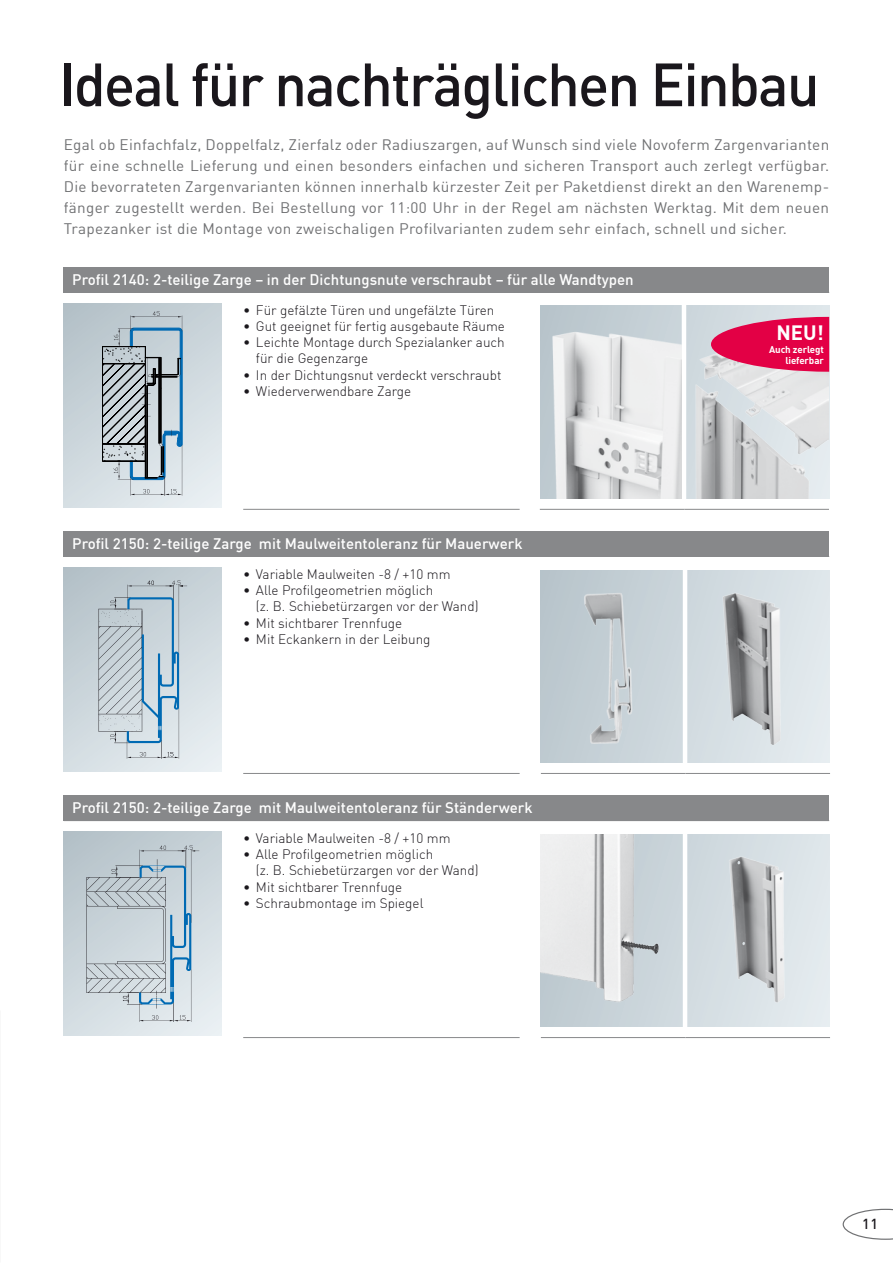
<style>
.page{position:relative;width:893px;height:1263px;background:#fff}
.page>*{position:absolute;margin:0;border:0;box-sizing:border-box;transform-origin:0 0}
.t1{font:500 60px "DIN";letter-spacing:-.03em;color:#1a171c;scale:.96 1}
.t2{font:700 20.4px "DIN";color:#fff}
.t3{font:15px/21px "DIN";letter-spacing:.02em;color:#707173;text-align:justify}
.t4{font:500 15px "DIN";color:#fff}
.t5{font:500 14.25px "DIN";color:#1a171c}
.t6{font:300 13.5px/16.2px "DIN";color:#1a171c}
.t7{font:700 9.75px/11.7px "DIN";letter-spacing:-.01em;color:#fff;text-align:right}
</style>
<div class="page">
<svg style="left:843px;top:1209px;width:50px;height:31px"></svg>
<hr style="left:540px;top:509px;width:144px;height:1px;background:#87888a">
<hr style="left:684px;top:509px;width:145px;height:1px;background:#87888a">
<hr style="left:243px;top:509px;width:277px;height:1px;background:#87888a">
<hr style="left:243px;top:773px;width:277px;height:1px;background:#87888a">
<hr style="left:243px;top:1037px;width:277px;height:1px;background:#87888a">
<div style="left:64px;top:303px;width:158px;height:205px;background:linear-gradient(to bottom,#b9c7ce,#e0e7ec)"></div>
<div style="left:64px;top:568px;width:158px;height:204px;background:linear-gradient(to bottom,#bbc7ce,#e0e7eb)"></div>
<div style="left:64px;top:832px;width:158px;height:204px;background:linear-gradient(to bottom,#bdc9cf,#e1e9ed)"></div>
<div style="left:64px;top:267px;width:765px;height:25px;background:#87888a"></div>
<hr style="left:64px;top:292px;width:765px;height:1px;background:#87888a">
<div style="left:64px;top:531px;width:765px;height:25px;background:#87888a"></div>
<hr style="left:64px;top:556px;width:765px;height:1px;background:#87888a">
<div style="left:64px;top:795px;width:765px;height:25px;background:#87888a"></div>
<hr style="left:64px;top:820px;width:765px;height:1px;background:#87888a">
<svg style="left:541px;top:306px;width:288px;height:192px;background:#d0d9de"></svg>
<hr style="left:682px;top:303px;width:4px;height:196px;background:#fff">
<hr style="left:541px;top:773px;width:144px;height:1px;background:#87888a">
<hr style="left:685px;top:773px;width:145px;height:1px;background:#87888a">
<div style="left:541px;top:570px;width:288px;height:192px;background:linear-gradient(to right,#bac7cd,#e2e9ed)"></div>
<hr style="left:683px;top:567px;width:4px;height:196px;background:#fff">
<hr style="left:541px;top:1037px;width:144px;height:1px;background:#87888a">
<hr style="left:685px;top:1037px;width:145px;height:1px;background:#87888a">
<div style="left:541px;top:834px;width:288px;height:192px;background:linear-gradient(to right,#bfcbd1,#e2e9ed)"></div>
<hr style="left:683px;top:831px;width:4px;height:196px;background:#fff">
<svg style="left:99px;top:580px;width:88px;height:179px;background:#bacad4"></svg>
<svg style="left:86px;top:845px;width:113px;height:177px;background:#bdcbd3"></svg>
<img style="left:540px;top:581px;width:163px;height:170px">
<img style="left:668px;top:584px;width:162px;height:171px">
<img style="left:541px;top:834px;width:142px;height:188px">
<img style="left:676px;top:849px;width:154px;height:163px">
<img style="left:542px;top:307px;width:140px;height:191px">
<img style="left:661px;top:347px;width:168px;height:151px">
<svg style="left:711px;top:317px;width:118px;height:55px;background:#e03066"></svg>
<svg style="left:102px;top:311px;width:80px;height:185px;background:#a4b2ba"></svg>
<h1 class="t1" style="left:59px;top:46px;width:794px">Ideal für nachträglichen Einbau</h1>
<p class="t3" style="left:64px;top:133px;width:767px">Egal ob Einfachfalz, Doppelfalz, Zierfalz oder Radiuszargen, auf Wunsch sind viele Novoferm Zargenvarianten für eine schnelle Lieferung und einen besonders einfachen und sicheren Transport auch zerlegt verfügbar.<br>Die bevorrateten Zargenvarianten können innerhalb kürzester Zeit per Paketdienst direkt an den Warenemp&shy;fänger zugestellt werden. Bei Bestellung vor 11:00 Uhr in der Regel am nächsten Werktag. Mit dem neuen Trapezanker ist die Montage von zweischaligen Profilvarianten zudem sehr einfach, schnell und sicher.</p>
<p class="t4" style="left:72px;top:270px;width:563px">Profil 2140: 2-teilige Zarge – in der Dichtungsnute verschraubt – für alle Wandtypen</p>
<p class="t6" style="left:243px;top:302px;width:253px">• Für gefälzte Türen und ungefälzte Türen</p>
<p class="t6" style="left:243px;top:318px;width:263px">• Gut geeignet für fertig ausgebaute Räume</p>
<p class="t6" style="left:256px;top:334px;width:250px;text-indent:-13px">• Leichte Montage durch Spezialanker auch für die Gegenzarge</p>
<p class="t6" style="left:243px;top:366px;width:260px">• In der Dichtungsnut verdeckt verschraubt</p>
<p class="t6" style="left:243px;top:383px;width:170px">• Wiederverwendbare Zarge</p>
<p class="t4" style="left:72px;top:534px;width:452px">Profil 2150: 2-teilige Zarge mit Maulweitentoleranz für Mauerwerk</p>
<p class="t6" style="left:243px;top:566px;width:209px">• Variable Maulweiten -8 / +10 mm</p>
<p class="t6" style="left:256px;top:582px;width:224px;text-indent:-13px">• Alle Profilgeometrien möglich<br>(z. B. Schiebetürzargen vor der Wand)</p>
<p class="t6" style="left:243px;top:614px;width:161px">• Mit sichtbarer Trennfuge</p>
<p class="t6" style="left:243px;top:631px;width:189px">• Mit Eckankern in der Leibung</p>
<p class="t4" style="left:72px;top:798px;width:462px">Profil 2150: 2-teilige Zarge mit Maulweitentoleranz für Ständerwerk</p>
<p class="t6" style="left:243px;top:830px;width:209px">• Variable Maulweiten -8 / +10 mm</p>
<p class="t6" style="left:256px;top:846px;width:224px;text-indent:-13px">• Alle Profilgeometrien möglich<br>(z. B. Schiebetürzargen vor der Wand)</p>
<p class="t6" style="left:243px;top:878px;width:161px">• Mit sichtbarer Trennfuge</p>
<p class="t6" style="left:243px;top:895px;width:182px">• Schraubmontage im Spiegel</p>
<h2 class="t2" style="left:776px;top:319px;width:49px">NEU!</h2>
<p class="t7" style="left:769px;top:343px;width:56px">Auch zerlegt lieferbar</p>
<p class="t5" style="left:862px;top:1215px;width:17px">11</p>
</div>
